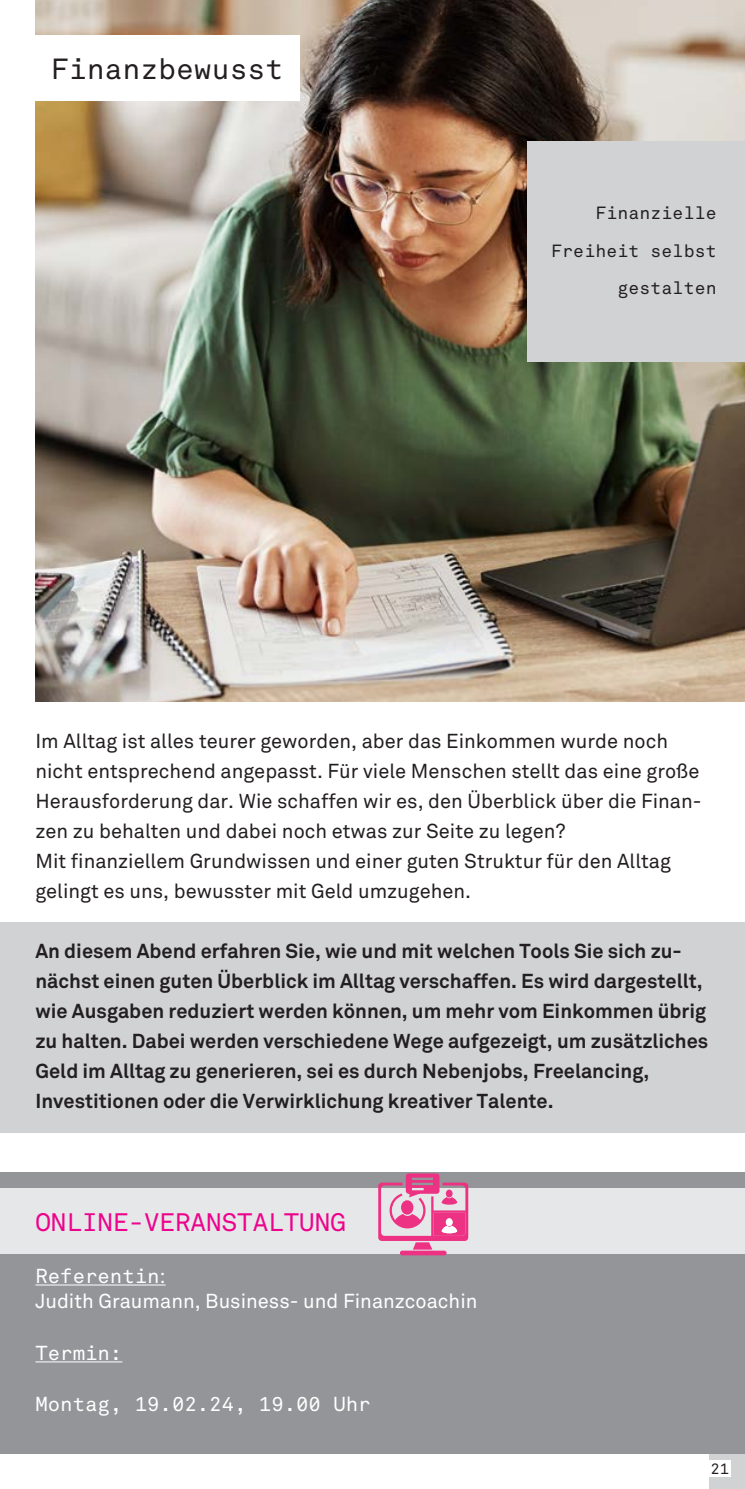
<style>
.page{position:relative;width:745px;height:1489px;background:#fff}
.page>*{position:absolute;margin:0;border:0;box-sizing:border-box;transform-origin:0 0}
.t1{font:28.75px "Akkurat Mono";color:#231f20}
.t2{font:25px "Akkurat Mono";color:#ed028c}
.t3{font:700 20px/30px "Akkurat";color:#231f20}
.t4{font:20px/30px "Akkurat";color:#231f20}
.t5{font:20px "Akkurat Mono";color:#fff}
.t6{font:20px "Akkurat";color:#fff}
.t7{font:17.5px/37.5px "Akkurat Mono";letter-spacing:.01em;color:#231f20;text-align:right}
.t8{font:15px "Akkurat Mono";color:#231f20}
.s1{font-family:"Akkurat"}
</style>
<div class="page">
<div style="left:709px;top:1453px;width:35px;height:35px;background:#d1d2d4"></div>
<div style="left:704px;top:1460px;width:26px;height:16px;background:#fff"></div>
<img style="left:35px;top:0;width:709px;height:702px">
<div style="left:527px;top:141px;width:217px;height:221px;background:#d1d2d4"></div>
<div style="left:0;top:921px;width:744px;height:211px;background:#d1d2d4"></div>
<div style="left:35px;top:35px;width:264px;height:66px;background:#fff"></div>
<div style="left:0;top:1171px;width:744px;height:282px;background:#939598"></div>
<div style="left:0;top:1188px;width:744px;height:65px;background:#e6e7e9"></div>
<hr style="left:35px;top:1284px;width:131px;height:1px;background:#fff">
<hr style="left:35px;top:1361px;width:87px;height:1px;background:#fff">
<div style="left:399px;top:1250px;width:47px;height:5px;background:#ee3283;border-radius:2px"></div>
<svg style="left:378px;top:1173px;width:90px;height:76px"></svg>
<h1 class="t1" style="left:51px;top:51px;width:234px">Finanzbewusst</h1>
<p class="t7" style="left:551px;top:195px;width:167px">Finanzielle<br>Freiheit selbst gestalten</p>
<p class="t4" style="left:35px;top:726px;width:667px">Im Alltag ist alles teurer geworden, aber das Einkommen wurde noch nicht entsprechend angepasst. Für viele Menschen stellt das eine große Herausforderung dar. Wie schaffen wir es, den Überblick über die Finan&shy;zen zu behalten und dabei noch etwas zur Seite zu legen?<br>Mit finanziellem Grundwissen und einer guten Struktur für den Alltag gelingt es uns, bewusster mit Geld umzugehen.</p>
<p class="t3" style="left:35px;top:936px;width:674px">An diesem Abend erfahren Sie, wie und mit welchen Tools Sie sich zu&shy;nächst einen guten Überblick im Alltag verschaffen. Es wird dargestellt, wie Ausgaben reduziert werden können, um mehr vom Einkommen übrig zu halten. Dabei werden verschiedene Wege aufgezeigt, um zusätzliches Geld im Alltag zu generieren, sei es durch Nebenjobs, Freelancing, Investitionen oder die Verwirklichung kreativer Talente.</p>
<p class="t2" style="left:35px;top:1207px;width:311px">ONLINE-VERANSTALTUNG</p>
<p class="t5" style="left:35px;top:1263px;width:132px">Referentin<span class="s1">:</span></p>
<p class="t6" style="left:35px;top:1289px;width:443px">Judith Graumann, Business- und Finanzcoachin</p>
<p class="t5" style="left:35px;top:1340px;width:88px">Termin:</p>
<p class="t5" style="left:35px;top:1391px;width:336px">Montag, 19.02.24, 19.00 Uhr</p>
<p class="t8" style="left:710px;top:1459px;width:20px">21</p>
</div>
